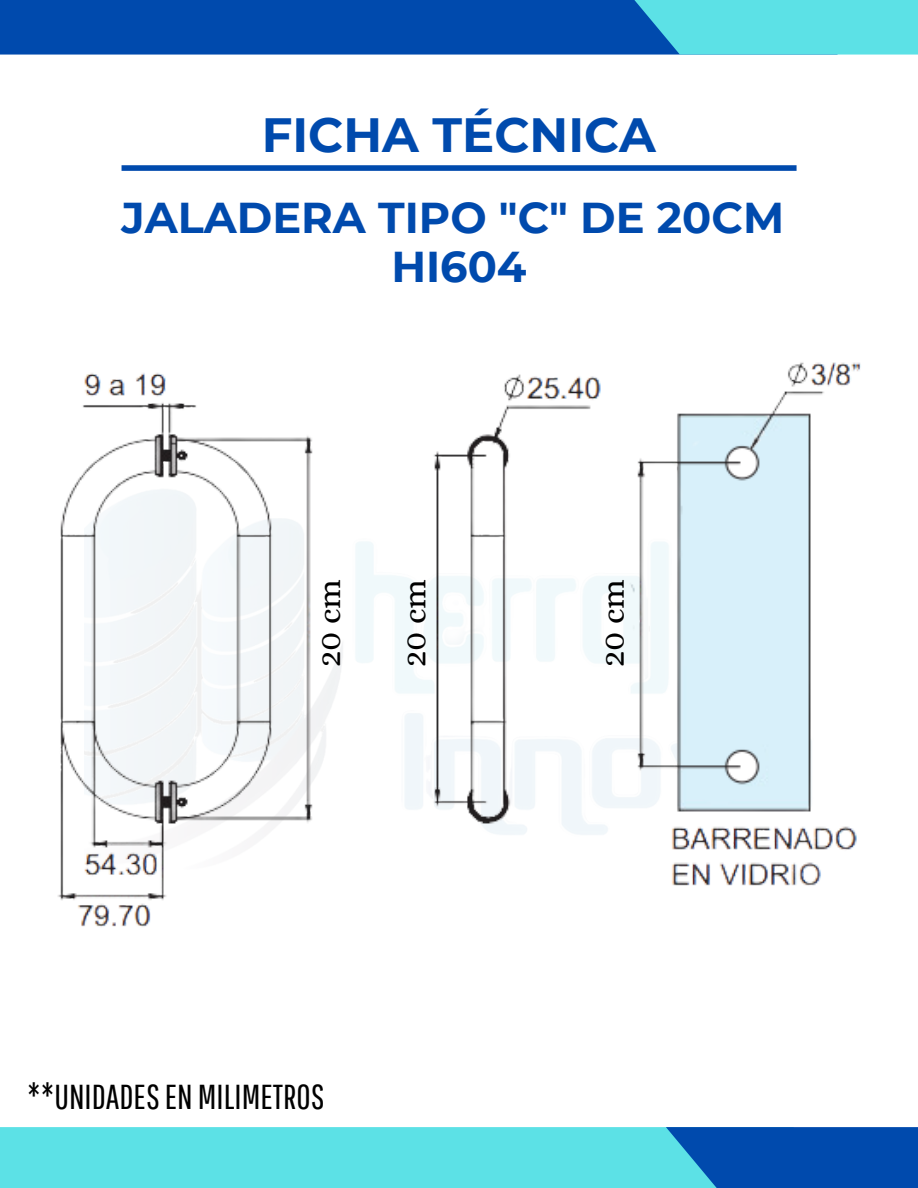
<style>
.page{position:relative;width:918px;height:1188px;background:#fff}
.page>*{position:absolute;margin:0;border:0;box-sizing:border-box;transform-origin:0 0}
.t1{font:700 48px "Montserrat";color:#004aad}
.t2{font:700 43.05px "Montserrat";color:#004aad}
.t3{font:34.65px "Pathway Gothic One";color:#000}
.t4{font:33px "Alice";color:#000}
</style>
<div class="page">
<div style="left:122px;top:165px;width:675px;height:6px;background:#004aad"></div>
<div style="left:0;top:0;width:838px;height:55px;background:#004aad"></div>
<div style="left:613px;top:0;width:305px;height:55px;background:#5ce1e6"></div>
<div style="left:0;top:1127px;width:666px;height:61px;background:#5ce1e6"></div>
<div style="left:666px;top:1127px;width:252px;height:61px;background:#004aad"></div>
<img style="left:58px;top:362px;width:803px;height:565px">
<p class="t1" style="left:262px;top:106px;width:396px">FICHA TÉCNICA</p>
<p class="t2" style="left:122px;top:191px;width:664px">JALADERA TIPO "C" DE 20CM</p>
<p class="t2" style="left:391px;top:240px;width:137px">HI604</p>
<p class="t4" style="left:310px;top:667px;width:90px;rotate:-90deg">20 cm</p>
<p class="t4" style="left:395px;top:667px;width:90px;rotate:-90deg">20 cm</p>
<p class="t4" style="left:594px;top:667px;width:90px;rotate:-90deg">20 cm</p>
<p class="t3" style="left:27px;top:1076px;width:299px">**UNIDADESEN MILIMETROS</p>
</div>
